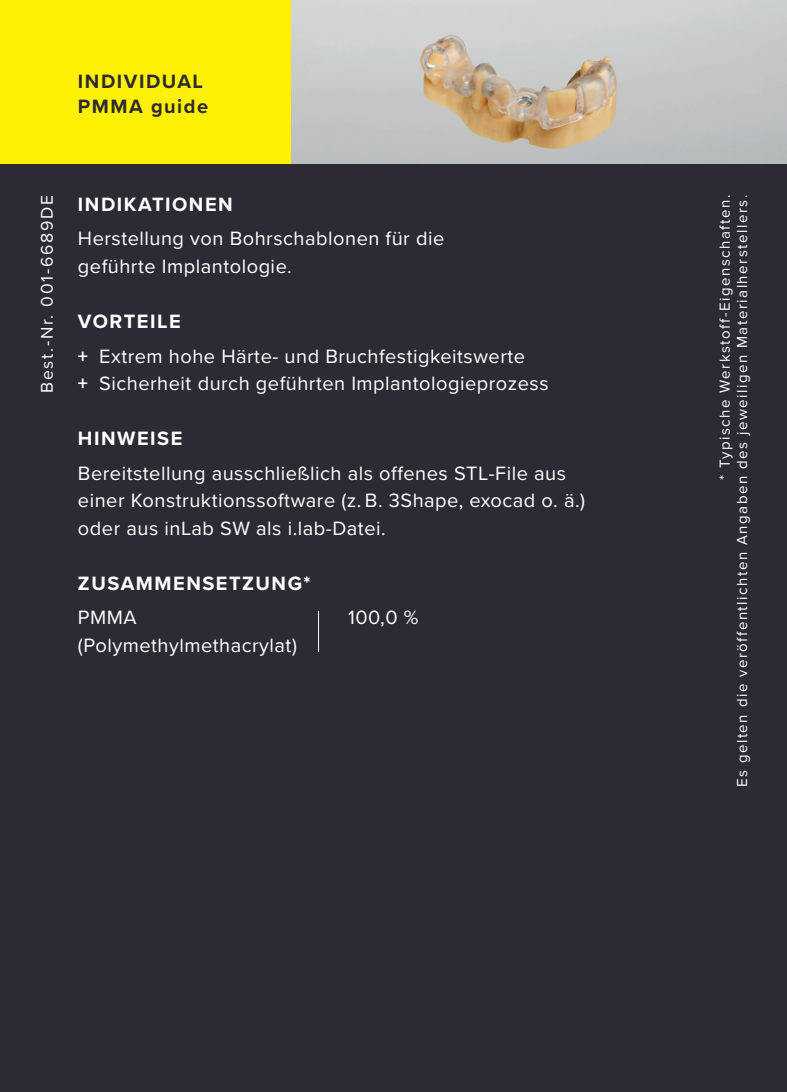
<style>
.page{position:relative;width:787px;height:1092px;background:#fff}
.page>*{position:absolute;margin:0;border:0;box-sizing:border-box;transform-origin:0 0}
.Fliesstext{font:20px/27.5px "Proxima Nova";letter-spacing:.025em;color:#fff}
.Headline_Fliesstext{font:700 20px "Proxima Nova";letter-spacing:.075em;color:#fff}
.Name{font:700 20px/25px "Proxima Nova";letter-spacing:.075em;color:#2e2a34}
.Bestellnummer{font:17.5px "Proxima Nova";letter-spacing:.1em;color:#fff}
.Bestellnummer-2{font:15px/17.5px "Proxima Nova";letter-spacing:.1em;color:#fff;text-align:right}
.s1{font-weight:700}
</style>
<div class="page">
<div style="left:0;top:163px;width:787px;height:928px;background:#2e2a34"></div>
<div style="left:0;top:0;width:291px;height:163px;background:#fff101"></div>
<img style="left:291px;top:0;width:496px;height:163px">
<hr style="left:318px;top:611px;width:1px;height:41px;background:#fff">
<p class="Name" style="left:78px;top:68px;width:132px">INDIVIDUAL<br>PMMA guide</p>
<p class="Bestellnummer" style="left:34px;top:393px;width:199px;rotate:-90deg">Best.-Nr. 001-6689DE</p>
<p class="Bestellnummer-2" style="left:715px;top:787px;width:593px;rotate:-90deg">* Typische Werkstoff-Eigenschaften.<br>Es gelten die veröffentlichten Angaben des jeweiligen Materialherstellers.</p>
<p class="Headline_Fliesstext" style="left:78px;top:189px;width:156px">INDIKATIONEN</p>
<p class="Fliesstext" style="left:78px;top:224px;width:368px">Herstellung von Bohrschablonen für die</p>
<p class="Fliesstext" style="left:78px;top:251px;width:215px">geführte Implantologie.</p>
<p class="Headline_Fliesstext" style="left:78px;top:306px;width:104px">VORTEILE</p>
<p class="Fliesstext" style="left:78px;top:341px;width:448px"><span class="s1">+</span> Extrem hohe Härte- und Bruchfestigkeitswerte</p>
<p class="Fliesstext" style="left:78px;top:369px;width:472px"><span class="s1">+</span> Sicherheit durch geführten Implantologieprozess</p>
<p class="Headline_Fliesstext" style="left:78px;top:423px;width:106px">HINWEISE</p>
<p class="Fliesstext" style="left:78px;top:458px;width:508px">Bereitstellung ausschließlich als offenes STL-File aus einer Konstruktionssoftware (z. B. 3Shape, exocad o. ä.) oder aus inLab SW als i.lab-Datei.</p>
<p class="Headline_Fliesstext" style="left:78px;top:568px;width:234px">ZUSAMMENSETZUNG*</p>
<p class="Fliesstext" style="left:78px;top:603px;width:60px">PMMA</p>
<p class="Fliesstext" style="left:348px;top:603px;width:72px">100,0 %</p>
<p class="Fliesstext" style="left:78px;top:630px;width:220px">(Polymethylmethacrylat)</p>
</div>
